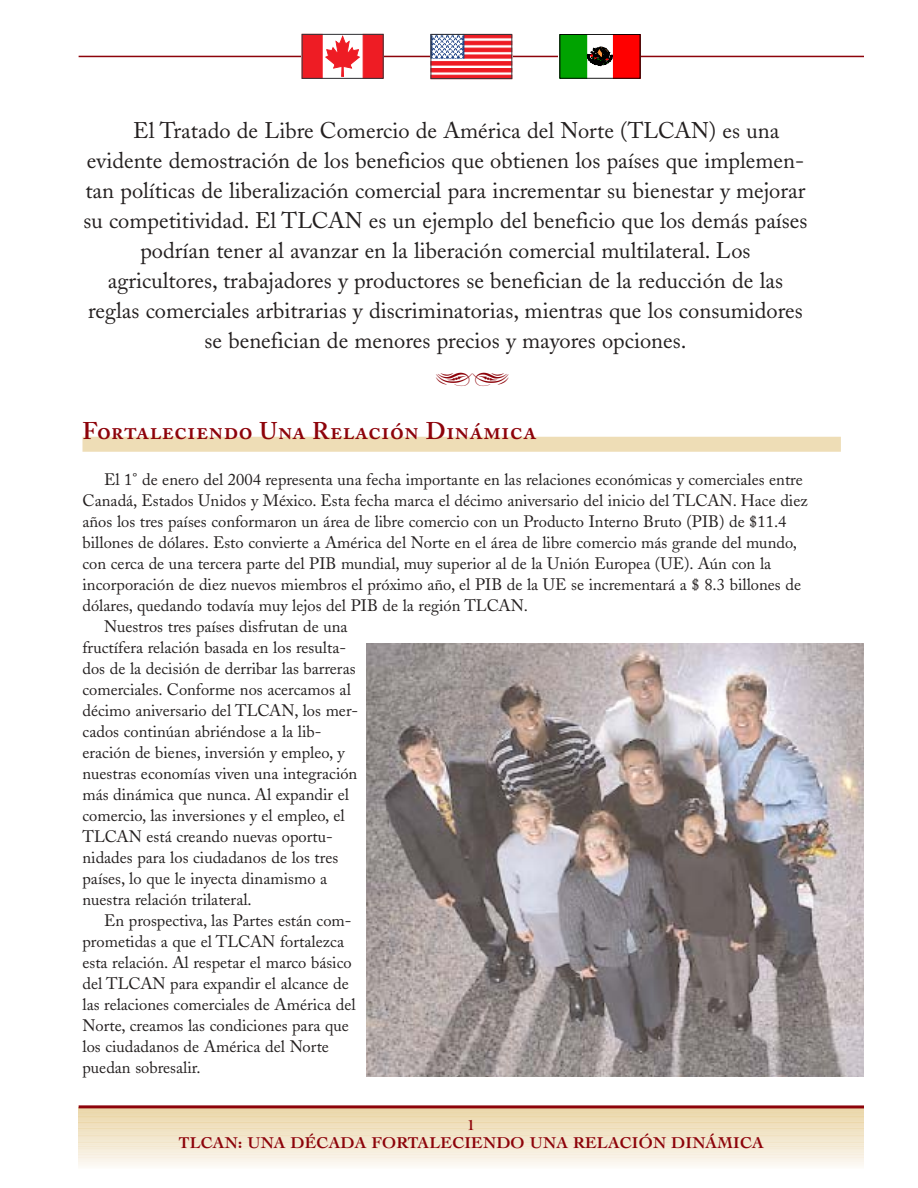
<style>
.page{position:relative;width:918px;height:1188px;background:#fff}
.page>*{position:absolute;margin:0;border:0;box-sizing:border-box;transform-origin:0 0}
.t1{font:24px "Adobe Caslon Semibold SC";letter-spacing:.025em;color:#8d030a}
.t2{font:22.5px "Adobe Caslon";color:#231f1f}
.t3{font:16.5px "Adobe Caslon";color:#231f1f}
.t4{font:700 16.5px "Cochin";letter-spacing:.01em;color:#8d030a}
.t5{font:700 15px "Cochin";color:#8d030a}
</style>
<div class="page">
<div style="left:82px;top:437px;width:759px;height:15px;background:#eeddb6"></div>
<hr style="left:79px;top:1108px;width:785px;height:2px;background:#e7cf96">
<hr style="left:79px;top:1110px;width:785px;height:2px;background:#e8d09a">
<hr style="left:79px;top:1112px;width:785px;height:3px;background:#e8d19c">
<hr style="left:79px;top:1115px;width:785px;height:3px;background:#e9d3a0">
<hr style="left:79px;top:1118px;width:785px;height:3px;background:#ebd6a6">
<hr style="left:79px;top:1121px;width:785px;height:3px;background:#ecd7aa">
<hr style="left:79px;top:1124px;width:785px;height:3px;background:#edd8af">
<hr style="left:79px;top:1127px;width:785px;height:2px;background:#eedcb4">
<hr style="left:79px;top:1129px;width:785px;height:2px;background:#eeddb6">
<hr style="left:79px;top:1131px;width:785px;height:3px;background:#efdfba">
<hr style="left:79px;top:1134px;width:785px;height:3px;background:#f0e0be">
<hr style="left:79px;top:1137px;width:785px;height:3px;background:#f0e2c3">
<hr style="left:79px;top:1140px;width:785px;height:3px;background:#f2e5c8">
<hr style="left:79px;top:1143px;width:785px;height:2px;background:#f3e7cc">
<hr style="left:79px;top:1145px;width:785px;height:2px;background:#f4e8d0">
<hr style="left:79px;top:1147px;width:785px;height:3px;background:#f4ead3">
<hr style="left:79px;top:1150px;width:785px;height:3px;background:#f6ecd7">
<hr style="left:79px;top:1152px;width:785px;height:2px;background:#f6eedb">
<hr style="left:79px;top:1154px;width:785px;height:3px;background:#f7efe0">
<hr style="left:79px;top:1157px;width:785px;height:3px;background:#f9f2e5">
<hr style="left:79px;top:1160px;width:785px;height:3px;background:#faf4eb">
<hr style="left:79px;top:1163px;width:785px;height:3px;background:#fcf8f0">
<hr style="left:79px;top:1165px;width:785px;height:2px;background:#fcfaf4">
<hr style="left:79px;top:1167px;width:785px;height:2px;background:#fdfbf8">
<hr style="left:79px;top:1168px;width:785px;height:1px;background:#fffffd">
<hr style="left:79px;top:1105px;width:785px;height:3px;background:#8d030a">
<hr style="left:79px;top:56px;width:785px;height:1px;background:#8d030a">
<svg style="left:302px;top:34px;width:82px;height:45px"></svg>
<svg style="left:322px;top:36px;width:41px;height:40px"></svg>
<div style="left:363px;top:34px;width:20px;height:44px;background:#ee1c24"></div>
<div style="left:302px;top:34px;width:20px;height:44px;background:#ee1c24"></div>
<svg style="left:326px;top:36px;width:33px;height:40px"></svg>
<div style="left:302px;top:34px;width:81px;height:44px;border:1px solid #353539"></div>
<svg style="left:433px;top:38px;width:77px;height:37px"></svg>
<div style="left:464px;top:34px;width:48px;height:4px;background:#ee272f;border:1px solid #ee1c24"></div>
<div style="left:464px;top:41px;width:48px;height:4px;background:#ee2830;border:1px solid #ee1c24"></div>
<hr style="left:464px;top:48px;width:48px;height:4px;background:#ee252c">
<hr style="left:464px;top:55px;width:48px;height:3px;background:#ee1c24">
<hr style="left:431px;top:62px;width:81px;height:3px;background:#ee1c24">
<hr style="left:431px;top:69px;width:81px;height:3px;background:#ee1c24">
<div style="left:431px;top:75px;width:81px;height:4px;background:#ee1c24;border:1px solid #ee1c24"></div>
<svg style="left:462px;top:36px;width:2px;height:22px"></svg>
<svg style="left:433px;top:36px;width:29px;height:22px"></svg>
<div style="left:431px;top:34px;width:81px;height:45px;border:1px solid #353539"></div>
<svg style="left:559px;top:34px;width:82px;height:45px"></svg>
<svg style="left:560px;top:35px;width:80px;height:43px"></svg>
<img style="left:366px;top:644px;width:498px;height:432px">
<h2 class="t2" style="left:133px;top:121px;width:648px">El Tratado de Libre Comercio de América del Norte (TLCAN) es una</h2>
<h2 class="t2" style="left:87px;top:151px;width:719px">evidente demostración de los beneficios que obtienen los países que implemen-</h2>
<h2 class="t2" style="left:85px;top:181px;width:722px">tan políticas de liberalización comercial para incrementar su bienestar y mejorar</h2>
<h2 class="t2" style="left:83px;top:211px;width:726px">su competitividad. El TLCAN es un ejemplo del beneficio que los demás países</h2>
<h2 class="t2" style="left:140px;top:241px;width:612px">podrían tener al avanzar en la liberación comercial multilateral. Los</h2>
<h2 class="t2" style="left:108px;top:271px;width:677px">agricultores, trabajadores y productores se benefician de la reducción de las</h2>
<h2 class="t2" style="left:88px;top:301px;width:716px">reglas comerciales arbitrarias y discriminatorias, mientras que los consumidores</h2>
<h2 class="t2" style="left:205px;top:331px;width:483px">se benefician de menores precios y mayores opciones.</h2>
<h1 class="t1" style="left:82px;top:422px;width:455px">Fortaleciendo Una Relación Dinámica</h1>
<p class="t3" style="left:104px;top:473px;width:700px">El 1° de enero del 2004 representa una fecha importante en las relaciones económicas y comerciales entre</p>
<p class="t3" style="left:82px;top:494px;width:727px">Canadá, Estados Unidos y México. Esta fecha marca el décimo aniversario del inicio del TLCAN. Hace diez</p>
<p class="t3" style="left:82px;top:515px;width:705px">años los tres países conformaron un área de libre comercio con un Producto Interno Bruto (PIB) de $11.4</p>
<p class="t3" style="left:82px;top:536px;width:716px">billones de dólares. Esto convierte a América del Norte en el área de libre comercio más grande del mundo,</p>
<p class="t3" style="left:82px;top:557px;width:690px">con cerca de una tercera parte del PIB mundial, muy superior al de la Unión Europea (UE). Aún con la</p>
<p class="t3" style="left:82px;top:578px;width:720px">incorporación de diez nuevos miembros el próximo año, el PIB de la UE se incrementará a $ 8.3 billones de</p>
<p class="t3" style="left:82px;top:599px;width:447px">dólares, quedando todavía muy lejos del PIB de la región TLCAN.</p>
<p class="t3" style="left:104px;top:620px;width:245px">Nuestros tres países disfrutan de una</p>
<p class="t3" style="left:83px;top:641px;width:265px">fructífera relación basada en los resulta-</p>
<p class="t3" style="left:83px;top:662px;width:275px">dos de la decisión de derribar las barreras</p>
<p class="t3" style="left:83px;top:683px;width:270px">comerciales. Conforme nos acercamos al</p>
<p class="t3" style="left:83px;top:704px;width:277px">décimo aniversario del TLCAN, los mer-</p>
<p class="t3" style="left:83px;top:725px;width:240px">cados continúan abriéndose a la lib-</p>
<p class="t3" style="left:83px;top:746px;width:264px">eración de bienes, inversión y empleo, y</p>
<p class="t3" style="left:83px;top:767px;width:276px">nuestras economías viven una integración</p>
<p class="t3" style="left:83px;top:788px;width:268px">más dinámica que nunca. Al expandir el</p>
<p class="t3" style="left:83px;top:809px;width:264px">comercio, las inversiones y el empleo, el</p>
<p class="t3" style="left:83px;top:830px;width:252px">TLCAN está creando nuevas oportu-</p>
<p class="t3" style="left:83px;top:851px;width:257px">nidades para los ciudadanos de los tres</p>
<p class="t3" style="left:83px;top:872px;width:246px">países, lo que le inyecta dinamismo a</p>
<p class="t3" style="left:83px;top:893px;width:171px">nuestra relación trilateral.</p>
<p class="t3" style="left:104px;top:914px;width:249px">En prospectiva, las Partes están com-</p>
<p class="t3" style="left:83px;top:935px;width:263px">prometidas a que el TLCAN fortalezca</p>
<p class="t3" style="left:83px;top:956px;width:271px">esta relación. Al respetar el marco básico</p>
<p class="t3" style="left:83px;top:977px;width:268px">del TLCAN para expandir el alcance de</p>
<p class="t3" style="left:83px;top:998px;width:275px">las relaciones comerciales de América del</p>
<p class="t3" style="left:83px;top:1019px;width:268px">Norte, creamos las condiciones para que</p>
<p class="t3" style="left:83px;top:1040px;width:248px">los ciudadanos de América del Norte</p>
<p class="t3" style="left:83px;top:1061px;width:120px">puedan sobresalir.</p>
<p class="t5" style="left:467px;top:1119px;width:9px">1</p>
<p class="t4" style="left:179px;top:1136px;width:586px">TLCAN: UNA DÉCADA FORTALECIENDO UNA RELACIÓN DINÁMICA</p>
</div>
